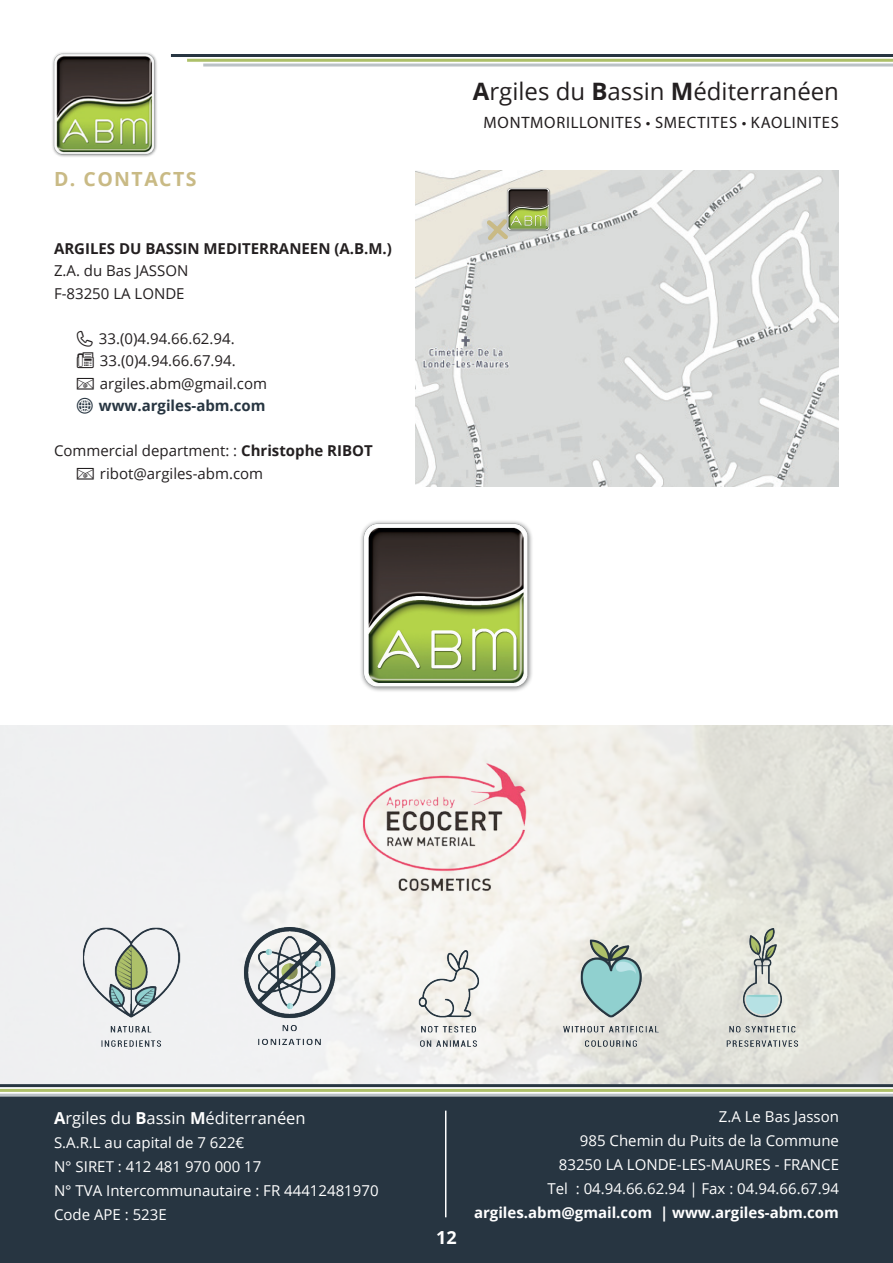
<style>
.page{position:relative;width:893px;height:1263px;background:#fff}
.page>*{position:absolute;margin:0;border:0;box-sizing:border-box;transform-origin:0 0}
.t1{font:24px "Open Sans";color:#231f20}
.t2{font:700 19.5px "Open Sans";letter-spacing:.075em;color:#c9ba85}
.t3{font:700 18px "Open Sans";color:#fff}
.t4{font:16.5px "Myriad Pro";letter-spacing:.045em;color:#231f20}
.t5{font:16.5px "Open Sans";color:#fff}
.t6{font:15px/24px "Open Sans";color:#fff}
.t7{font:15px/22.5px "Open Sans";color:#231f20}
.t8{font:700 15px "Open Sans";color:#fff}
.t9{font:700 15px "Open Sans";color:#231f20}
.t10{font:700 15px "Open Sans";color:#273541}
.s1{font-weight:700}
</style>
<div class="page">
<div style="left:0;top:1094px;width:893px;height:169px;background:#273541"></div>
<hr style="left:0;top:1084px;width:893px;height:3px;background:#273541">
<hr style="left:0;top:1089px;width:893px;height:3px;background:#adc069">
<hr style="left:0;top:1094px;width:893px;height:3px;background:#bbc2c6">
<hr style="left:445px;top:1110px;width:1px;height:107px;background:#fff">
<img style="left:52px;top:52px;width:105px;height:105px">
<hr style="left:171px;top:54px;width:722px;height:3px;background:#273541">
<hr style="left:187px;top:59px;width:706px;height:3px;background:#adc069">
<hr style="left:203px;top:64px;width:690px;height:3px;background:#bbc2c6">
<img style="left:415px;top:171px;width:424px;height:316px">
<svg style="left:483px;top:215px;width:29px;height:29px"></svg>
<img style="left:507px;top:188px;width:44px;height:43px">
<img style="left:361px;top:521px;width:171px;height:170px">
<img style="left:356px;top:753px;width:184px;height:147px">
<img style="left:217px;top:920px;width:145px;height:134px">
<img style="left:56px;top:919px;width:149px;height:136px">
<img style="left:374px;top:919px;width:149px;height:136px">
<img style="left:537px;top:919px;width:149px;height:136px">
<img style="left:697px;top:919px;width:140px;height:136px">
<h2 class="t2" style="left:54px;top:165px;width:144px">D. CONTACTS</h2>
<p class="t9" style="left:54px;top:238px;width:339px">ARGILES DU BASSIN MEDITERRANEEN (A.B.M.)</p>
<p class="t7" style="left:54px;top:259px;width:136px">Z.A. du Bas JASSON<br>F-83250 LA LONDE</p>
<p class="t7" style="left:99px;top:326px;width:170px">33.(0)4.94.66.62.94.<br>33.(0)4.94.66.67.94. argiles.abm@gmail.com</p>
<p class="t10" style="left:99px;top:395px;width:168px">www.argiles-abm.com</p>
<p class="t7" style="left:100px;top:439px;width:274px;text-indent:-46px">Commercial department: : <span class="s1">Christophe RIBOT </span>ribot@argiles-abm.com</p>
<h1 class="t1" style="left:473px;top:75px;width:368px"><span class="s1">A</span>rgiles du <span class="s1">B</span>assin <span class="s1">M</span>éditerranéen</h1>
<p class="t4" style="left:484px;top:113px;width:357px">MONTMORILLONITES • SMECTITES • KAOLINITES</p>
<p class="t5" style="left:54px;top:1106px;width:253px"><span class="s1">A</span>rgiles du <span class="s1">B</span>assin <span class="s1">M</span>éditerranéen</p>
<p class="t6" style="left:54px;top:1130px;width:326px">S.A.R.L au capital de 7 622€<br>N° SIRET : 412 481 970 000 17<br>N° TVA Intercommunautaire : FR 44412481970<br>Code APE : 523E</p>
<p class="t3" style="left:436px;top:1225px;width:22px">12</p>
<p class="t6" style="left:547px;top:1104px;width:293px;text-align:right">Z.A Le Bas Jasson<br>985 Chemin du Puits de la Commune<br>83250 LA LONDE-LES-MAURES - FRANCE<br>Tel : 04.94.66.62.94 | Fax : 04.94.66.67.94</p>
<p class="t8" style="left:474px;top:1202px;width:366px">argiles.abm@gmail.com | www.argiles-abm.com</p>
</div>
